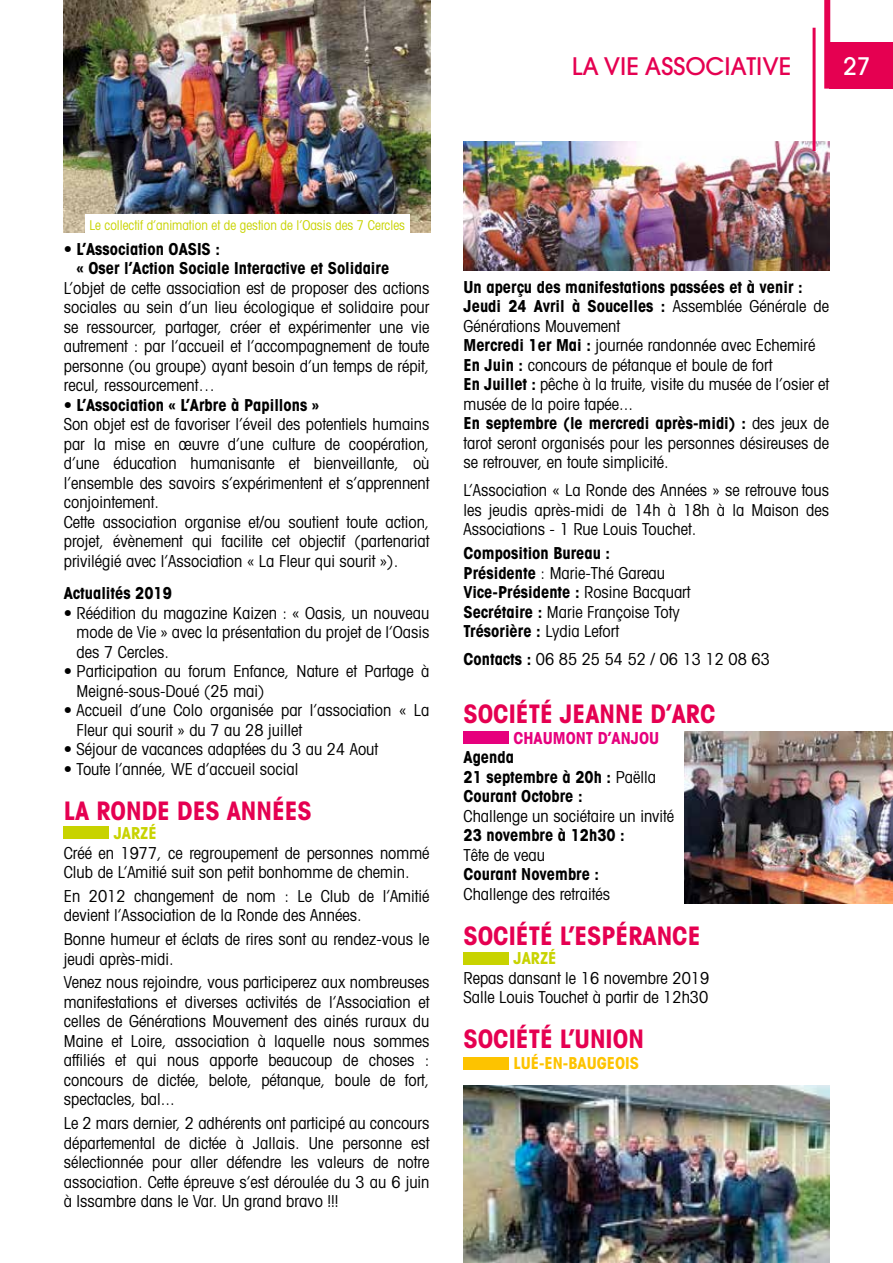
<style>
.page{position:relative;width:893px;height:1263px;background:#fff}
.page>*{position:absolute;margin:0;border:0;box-sizing:border-box;transform-origin:0 0}
.t1{font:700 condensed 25.5px "Avant Garde";color:#e50051}
.t2{font:500 24px "Avant Garde";color:#e50051}
.t3{font:500 24px "Avant Garde";color:#fff}
.t4{font:condensed 16.5px/19.5px "Avant Garde";color:#000}
.t5{font:700 condensed 16.5px/19.5px "Avant Garde";color:#000}
.t6{font:700 condensed 16.5px "Avant Garde";color:#e6007d}
.t7{font:700 condensed 16.5px "Avant Garde";color:#fdc300}
.t8{font:700 condensed 16.5px "Avant Garde";color:#c8d300}
.t9{font:condensed 13.5px "Avant Garde";color:#c8d300}
.s1{font-weight:700}
.s2{font-weight:400}
</style>
<div class="page">
<div style="left:64px;top:826px;width:45px;height:13px;background:#c8d300"></div>
<div style="left:463px;top:731px;width:46px;height:13px;background:#e6007d"></div>
<div style="left:463px;top:952px;width:46px;height:12px;background:#c8d300"></div>
<div style="left:463px;top:1057px;width:46px;height:12px;background:#fdc300"></div>
<img style="left:685px;top:731px;width:208px;height:173px">
<img style="left:463px;top:1086px;width:366px;height:177px">
<img style="left:64px;top:0;width:367px;height:233px">
<div style="left:85px;top:215px;width:324px;height:19px;background:#fff"></div>
<img style="left:463px;top:141px;width:366px;height:130px">
<div style="left:829px;top:42px;width:64px;height:47px;background:#e50051"></div>
<div style="left:824px;top:0;width:6px;height:89px;background:#e50051"></div>
<hr style="left:813px;top:28px;width:3px;height:123px;background:#e50051">
<h2 class="t2" style="left:572px;top:51px;width:221px">LA VIE ASSOCIATIVE</h2>
<h2 class="t3" style="left:843px;top:51px;width:28px">27</h2>
<p class="t9" style="left:89px;top:216px;width:317px">Le collectif d’animation et de gestion de l’Oasis des 7 Cercles</p>
<p class="t5" style="left:77px;top:239px;width:314px;text-indent:-13px">• L’Association OASIS :<br>« Oser l’Action Sociale Interactive et Solidaire</p>
<p class="t4" style="left:64px;top:278px;width:367px;text-align:justify">L’objet de cette association est de proposer des actions sociales au sein d’un lieu écologique et solidaire pour se ressourcer, partager, créer et expérimenter une vie autrement : par l’accueil et l’accompagnement de toute personne (ou groupe) ayant besoin d’un temps de répit, recul, ressourcement…</p>
<p class="t5" style="left:64px;top:395px;width:257px">• L’Association « L’Arbre à Papillons »</p>
<p class="t4" style="left:64px;top:414px;width:367px">Son objet est de favoriser l’éveil des potentiels humains par la mise en œuvre d’une culture de coopération, d’une éducation humanisante et bienveillante, où l’ensemble des savoirs s’expérimentent et s’apprennent conjointement.<br>Cette association organise et/ou soutient toute action, projet, évènement qui facilite cet objectif (partenariat privilégié avec l’Association « La Fleur qui sourit »).</p>
<p class="t5" style="left:64px;top:583px;width:110px">Actualités 2019</p>
<p class="t4" style="left:77px;top:602px;width:354px;text-align:justify;text-indent:-13px">• Réédition du magazine Kaizen : « Oasis, un nouveau mode de Vie » avec la présentation du projet de l’Oasis des 7 Cercles.</p>
<p class="t4" style="left:77px;top:661px;width:354px;text-indent:-13px">• Participation au forum Enfance, Nature et Partage à<br>Meigné-sous-Doué (25 mai)</p>
<p class="t4" style="left:77px;top:700px;width:354px;text-indent:-13px">• Accueil d’une Colo organisée par l’association « La<br>Fleur qui sourit » du 7 au 28 juillet</p>
<p class="t4" style="left:64px;top:739px;width:316px">• Séjour de vacances adaptées du 3 au 24 Aout</p>
<p class="t4" style="left:64px;top:758px;width:236px">• Toute l’année, WE d’accueil social</p>
<h1 class="t1" style="left:64px;top:794px;width:249px">LA RONDE DES ANNÉES</h1>
<p class="t8" style="left:114px;top:822px;width:45px">JARZÉ</p>
<p class="t4" style="left:64px;top:842px;width:367px">Créé en 1977, ce regroupement de personnes nommé<br>Club de L’Amitié suit son petit bonhomme de chemin.</p>
<p class="t4" style="left:64px;top:886px;width:367px">En 2012 changement de nom : Le Club de l’Amitié devient l’Association de la Ronde des Années.</p>
<p class="t4" style="left:64px;top:929px;width:367px">Bonne humeur et éclats de rires sont au rendez-vous le jeudi après-midi.</p>
<p class="t4" style="left:64px;top:972px;width:367px;text-align:justify">Venez nous rejoindre, vous participerez aux nombreuses manifestations et diverses activités de l’Association et celles de Générations Mouvement des ainés ruraux du Maine et Loire, association à laquelle nous sommes affiliés et qui nous apporte beaucoup de choses : concours de dictée, belote, pétanque, boule de fort, spectacles, bal...</p>
<p class="t4" style="left:64px;top:1113px;width:367px;text-align:justify">Le 2 mars dernier, 2 adhérents ont participé au concours départemental de dictée à Jallais. Une personne est sélectionnée pour aller défendre les valeurs de notre association. Cette épreuve s’est déroulée du 3 au 6 juin à Issambre dans le Var. Un grand bravo !!!</p>
<p class="t4" style="left:463px;top:277px;width:367px"><span class="s1">Un aperçu des manifestations passées et à venir :<br>Jeudi 24 Avril à Soucelles :</span> Assemblée Générale de Générations Mouvement<br><span class="s1">Mercredi 1er Mai :</span> journée randonnée avec Echemiré <span class="s1">En Juin :</span> concours de pétanque et boule de fort<br><span class="s1">En Juillet :</span> pêche à la truite, visite du musée de l’osier et musée de la poire tapée...<br><span class="s1">En septembre (le mercredi après-midi) :</span> des jeux de tarot seront organisés pour les personnes désireuses de se retrouver, en toute simplicité.</p>
<p class="t4" style="left:463px;top:480px;width:367px;text-align:justify">L’Association « La Ronde des Années » se retrouve tous les jeudis après-midi de 14h à 18h à la Maison des Associations - 1 Rue Louis Touchet.</p>
<p class="t5" style="left:463px;top:543px;width:229px">Composition Bureau :<br>Présidente <span class="s2">: Marie-Thé Gareau<br></span>Vice-Présidente : <span class="s2">Rosine Bacquart<br></span>Secrétaire : <span class="s2">Marie Françoise Toty<br></span>Trésorière : <span class="s2">Lydia Lefort</span></p>
<p class="t4" style="left:463px;top:649px;width:308px"><span class="s1">Contacts :</span> 06 85 25 54 52 / 06 13 12 08 63</p>
<h1 class="t1" style="left:463px;top:697px;width:254px">SOCIÉTÉ JEANNE D’ARC</h1>
<p class="t6" style="left:513px;top:727px;width:147px">CHAUMONT D’ANJOU</p>
<p class="t5" style="left:463px;top:747px;width:194px">Agenda<br>21 septembre à 20h : <span class="s2">Paëlla<br></span>Courant Octobre :</p>
<p class="t4" style="left:463px;top:806px;width:212px">Challenge un sociétaire un invité</p>
<p class="t5" style="left:463px;top:825px;width:163px">23 novembre à 12h30 :</p>
<p class="t4" style="left:463px;top:845px;width:83px">Tête de veau</p>
<p class="t5" style="left:463px;top:864px;width:137px">Courant Novembre :</p>
<p class="t4" style="left:463px;top:884px;width:148px">Challenge des retraités</p>
<h1 class="t1" style="left:463px;top:919px;width:239px">SOCIÉTÉ L’ESPÉRANCE</h1>
<p class="t8" style="left:513px;top:948px;width:45px">JARZÉ</p>
<p class="t4" style="left:463px;top:968px;width:247px">Repas dansant le 16 novembre 2019<br>Salle Louis Touchet à partir de 12h30</p>
<h1 class="t1" style="left:463px;top:1023px;width:182px">SOCIÉTÉ L’UNION</h1>
<p class="t7" style="left:513px;top:1053px;width:127px">LUÉ-EN-BAUGEOIS</p>
</div>
